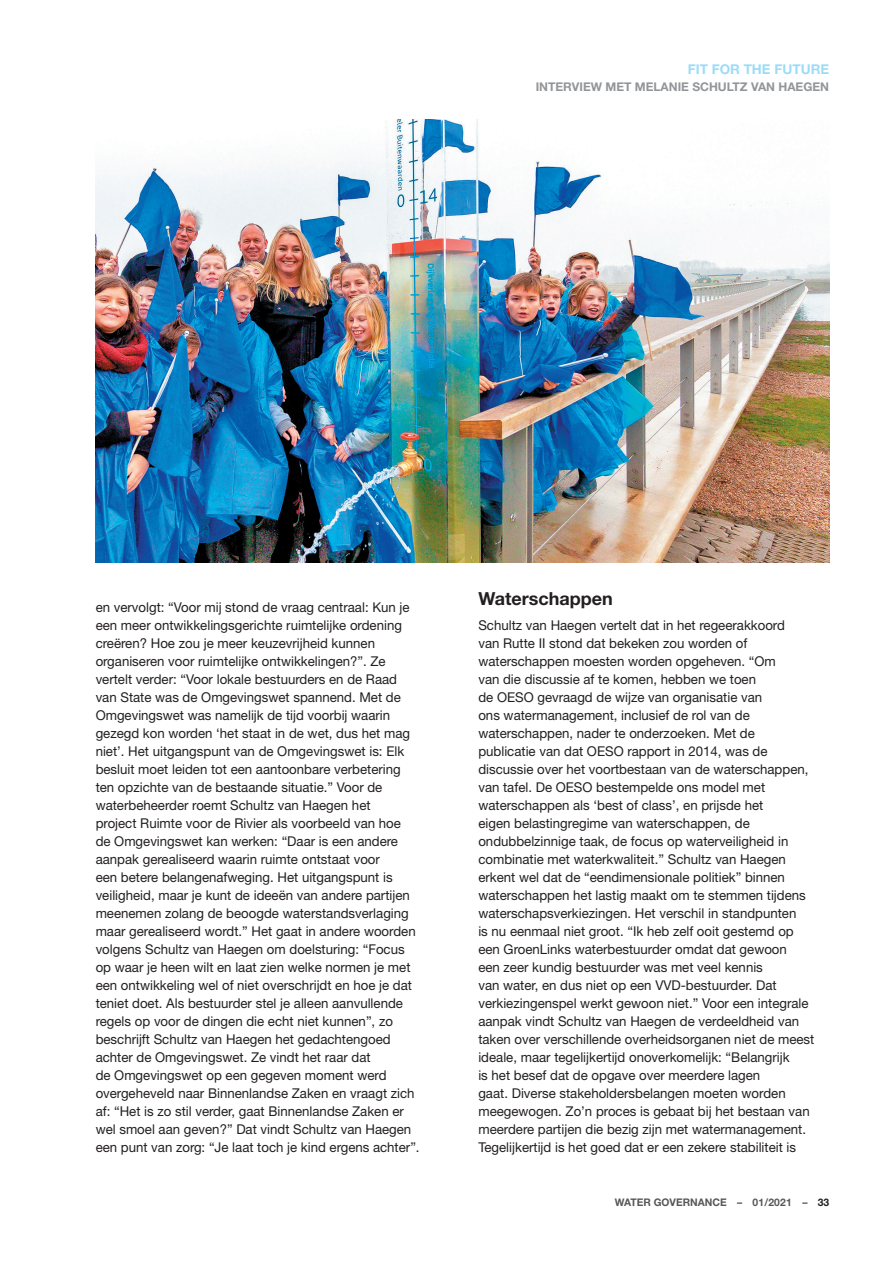
<style>
.page{position:relative;width:893px;height:1263px;background:#fff}
.page>*{position:absolute;margin:0;border:0;box-sizing:border-box;transform-origin:0 0}
.t1{font:700 18px "Helvetica Neue";color:#231f20}
.t2{font:13.5px/18px "Helvetica Neue";color:#231f20}
.t3{font:700 13.5px "Helvetica Neue";color:#9cdcf8}
.t4{font:700 12px "Helvetica Neue";color:#939598}
.t5{font:700 10.5px "Helvetica Neue";color:#57585a}
.s1{color:#231f20}
</style>
<div class="page">
<img style="left:96px;top:119px;width:733px;height:443px">
<p class="t3" style="left:688px;top:61px;width:143px">FIT FOR THE FUTURE</p>
<p class="t4" style="left:536px;top:80px;width:295px">INTERVIEW MET MELANIE SCHULTZ VAN HAEGEN</p>
<p class="t2" style="left:96px;top:598px;width:325px">en vervolgt: “Voor mij stond de vraag centraal: Kun je een meer ontwikkelingsgerichte ruimtelijke ordening creëren? Hoe zou je meer keuzevrijheid kunnen organiseren voor ruimtelijke ontwikkelingen?”. Ze vertelt verder: “Voor lokale bestuurders en de Raad van State was de Omgevingswet spannend. Met de Omgevingswet was namelijk de tijd voorbij waarin gezegd kon worden ‘het staat in de wet, dus het mag niet’. Het uitgangspunt van de Omgevingswet is: Elk besluit moet leiden tot een aantoonbare verbetering ten opzichte van de bestaande situatie.” Voor de waterbeheerder roemt Schultz van Haegen het<br>project Ruimte voor de Rivier als voorbeeld van hoe<br>de Omgevingswet kan werken: “Daar is een andere aanpak gerealiseerd waarin ruimte ontstaat voor<br>een betere belangenafweging. Het uitgangspunt is veiligheid, maar je kunt de ideeën van andere partijen meenemen zolang de beoogde waterstandsverlaging maar gerealiseerd wordt.” Het gaat in andere woorden volgens Schultz van Haegen om doelsturing: “Focus op waar je heen wilt en laat zien welke normen je met een ontwikkeling wel of niet overschrijdt en hoe je dat teniet doet. Als bestuurder stel je alleen aanvullende regels op voor de dingen die echt niet kunnen”, zo beschrijft Schultz van Haegen het gedachtengoed achter de Omgevingswet. Ze vindt het raar dat<br>de Omgevingswet op een gegeven moment werd overgeheveld naar Binnenlandse Zaken en vraagt zich af: “Het is zo stil verder, gaat Binnenlandse Zaken er wel smoel aan geven?” Dat vindt Schultz van Haegen een punt van zorg: “Je laat toch je kind ergens achter”.</p>
<h1 class="t1" style="left:478px;top:587px;width:136px">Waterschappen</h1>
<p class="t2" style="left:478px;top:616px;width:337px">Schultz van Haegen vertelt dat in het regeerakkoord<br>van Rutte II stond dat bekeken zou worden of waterschappen moesten worden opgeheven. “Om<br>van die discussie af te komen, hebben we toen<br>de OESO gevraagd de wijze van organisatie van<br>ons watermanagement, inclusief de rol van de waterschappen, nader te onderzoeken. Met de publicatie van dat OESO rapport in 2014, was de discussie over het voortbestaan van de waterschappen, van tafel. De OESO bestempelde ons model met waterschappen als ‘best of class’, en prijsde het<br>eigen belastingregime van waterschappen, de ondubbelzinnige taak, de focus op waterveiligheid in combinatie met waterkwaliteit.” Schultz van Haegen erkent wel dat de “eendimensionale politiek” binnen waterschappen het lastig maakt om te stemmen tijdens waterschapsverkiezingen. Het verschil in standpunten<br>is nu eenmaal niet groot. “Ik heb zelf ooit gestemd op een GroenLinks waterbestuurder omdat dat gewoon<br>een zeer kundig bestuurder was met veel kennis<br>van water, en dus niet op een VVD-bestuurder. Dat verkiezingenspel werkt gewoon niet.” Voor een integrale aanpak vindt Schultz van Haegen de verdeeldheid van taken over verschillende overheidsorganen niet de meest ideale, maar tegelijkertijd onoverkomelijk: “Belangrijk<br>is het besef dat de opgave over meerdere lagen<br>gaat. Diverse stakeholdersbelangen moeten worden meegewogen. Zo’n proces is gebaat bij het bestaan van meerdere partijen die bezig zijn met watermanagement.<br>Tegelijkertijd is het goed dat er een zekere stabiliteit is</p>
<p class="t5" style="left:615px;top:1196px;width:216px">WATER GOVERNANCE – 01/2021 – <span class="s1">33</span></p>
</div>
